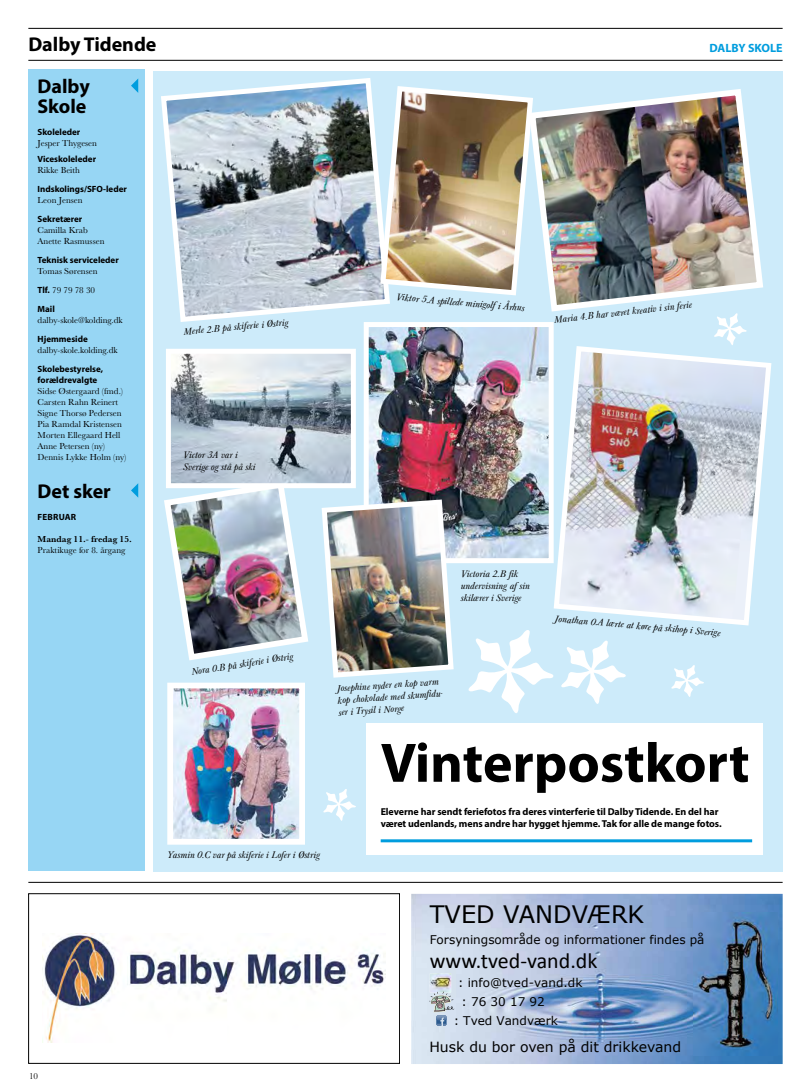
<style>
.page{position:relative;width:811px;height:1092px;background:#fff}
.page>*{position:absolute;margin:0;border:0;box-sizing:border-box;transform-origin:0 0}
.t1{font:700 56px "Myriad Pro";color:#000}
.t2{font:24px "Verdana";color:#000}
.t3{font:22px "Calibri";color:#000}
.t4{font:700 20px/20px "Myriad Pro";color:#000}
.t5{font:14px "Verdana";color:#000}
.t6{font:12px "Verdana";color:#000}
.t7{font:700 12px "Myriad Pro";color:#009dde}
.t8{font:italic 10px/12px "Baskerville URW";color:#000}
.t9{font:700 10px/12px "Myriad Pro";letter-spacing:-.01em;color:#000}
.t10{font:9px/11px "Baskerville URW";color:#000}
.t11{font:700 9px/11px "Myriad Pro";color:#000}
.t12{font:700 9px "Baskerville URW";color:#000}
.t13{font:700 9px "Myriad Pro";letter-spacing:.02em;color:#000}
.s1{font-family:"Myriad Pro";font-weight:700}
</style>
<div class="page">
<hr style="left:28px;top:28px;width:754px;height:1px;background:#000">
<hr style="left:28px;top:60px;width:754px;height:1px;background:#000">
<hr style="left:28px;top:882px;width:754px;height:1px;background:#000">
<div style="left:28px;top:69px;width:117px;height:802px;background:#97d6f4"></div>
<svg style="left:131px;top:79px;width:7px;height:14px"></svg>
<svg style="left:131px;top:483px;width:7px;height:14px"></svg>
<img style="left:411px;top:893px;width:371px;height:170px">
<img style="left:693px;top:912px;width:84px;height:143px">
<img style="left:430px;top:973px;width:21px;height:18px">
<svg style="left:429px;top:991px;width:25px;height:34px"></svg>
<img style="left:43px;top:933px;width:342px;height:108px">
<div style="left:28px;top:893px;width:372px;height:170px;border:1px solid #000"></div>
<div style="left:153px;top:71px;width:629px;height:800px;background:#cdebfa"></div>
<img style="left:164px;top:488px;width:144px;height:173px">
<img style="left:172px;top:355px;width:178px;height:127px">
<div style="left:166px;top:349px;width:190px;height:139px;border:5px solid #fff"></div>
<img style="left:370px;top:328px;width:177px;height:229px">
<div style="left:364px;top:322px;width:189px;height:241px;border:5px solid #fff"></div>
<img style="left:174px;top:689px;width:124px;height:148px">
<div style="left:167px;top:682px;width:138px;height:162px;border:6px solid #fff"></div>
<img style="left:161px;top:78px;width:232px;height:247px">
<img style="left:551px;top:343px;width:221px;height:283px">
<img style="left:321px;top:497px;width:135px;height:181px">
<img style="left:536px;top:89px;width:227px;height:223px">
<div style="left:366px;top:723px;width:397px;height:131px;background:#fff"></div>
<hr style="left:381px;top:839px;width:371px;height:3px;background:#009dde">
<svg style="left:323px;top:789px;width:33px;height:31px"></svg>
<svg style="left:714px;top:313px;width:32px;height:32px"></svg>
<svg style="left:671px;top:665px;width:33px;height:32px"></svg>
<svg style="left:468px;top:630px;width:85px;height:83px"></svg>
<svg style="left:561px;top:640px;width:65px;height:63px"></svg>
<img style="left:378px;top:83px;width:158px;height:215px">
<h3 class="t4" style="left:28px;top:34px;width:130px">Dalby Tidende</h3>
<p class="t7" style="left:709px;top:40px;width:75px">DALBY SKOLE</p>
<h3 class="t4" style="left:38px;top:75px;width:54px">Dalby<br>Skole</h3>
<p class="t11" style="left:38px;top:126px;width:44px">Skoleleder</p>
<p class="t10" style="left:38px;top:137px;width:61px">Jesper Thygesen</p>
<p class="t11" style="left:38px;top:153px;width:60px">Viceskoleleder</p>
<p class="t10" style="left:38px;top:164px;width:44px">Rikke Beith</p>
<p class="t11" style="left:38px;top:183px;width:91px">Indskolings/SFO-leder</p>
<p class="t10" style="left:38px;top:194px;width:47px">Leon Jensen</p>
<p class="t11" style="left:38px;top:213px;width:46px">Sekretærer</p>
<p class="t10" style="left:38px;top:224px;width:68px">Camilla Krab<br>Anette Rasmussen</p>
<p class="t11" style="left:38px;top:254px;width:83px">Teknisk serviceleder</p>
<p class="t10" style="left:38px;top:261px;width:61px;line-height:19px">Tomas Sørensen<br><span class="s1">Tlf.</span> 79 79 78 30</p>
<p class="t11" style="left:38px;top:303px;width:19px">Mail</p>
<p class="t10" style="left:38px;top:314px;width:86px">dalby-skole@kolding.dk</p>
<p class="t11" style="left:38px;top:333px;width:52px">Hjemmeside</p>
<p class="t10" style="left:38px;top:344px;width:82px">dalby-skole.kolding.dk</p>
<p class="t11" style="left:38px;top:363px;width:67px">Skolebestyrelse, forældrevalgte</p>
<p class="t10" style="left:38px;top:385px;width:90px">Sidse Østergaard (fmd.)<br>Carsten Rahn Reinert<br>Signe Thorsø Pedersen<br>Pia Ramdal Kristensen<br>Morten Ellegaard Hell<br>Anne Petersen (ny)<br>Dennis Lykke Holm (ny)</p>
<h3 class="t4" style="left:38px;top:480px;width:75px">Det sker</h3>
<p class="t13" style="left:38px;top:510px;width:40px">FEBRUAR</p>
<p class="t12" style="left:38px;top:532px;width:96px">Mandag 11.- fredag 15.</p>
<p class="t10" style="left:38px;top:544px;width:89px">Praktikuge for 8. årgang</p>
<p class="t10" style="left:29px;top:1070px;width:11px">10</p>
<p class="t8" style="left:183px;top:325px;width:107px;rotate:-5deg">Merle 2.B på skiferie i Østrig</p>
<p class="t8" style="left:397px;top:291px;width:130px;rotate:5deg">Viktor 5.A spillede minigolf i Århus</p>
<p class="t8" style="left:553px;top:314px;width:140px;rotate:-6deg">Maria 4.B har været kreativ i sin ferie</p>
<p class="t8" style="left:183px;top:449px;width:74px">Victor 3A var i<br>Sverige og stå på ski</p>
<p class="t8" style="left:191px;top:666px;width:105px;rotate:-9deg">Nora 0.B på skiferie i Østrig</p>
<p class="t8" style="left:167px;top:848px;width:154px">Yasmin 0.C var på skiferie i Lofer i Østrig</p>
<p class="t8" style="left:461px;top:568px;width:71px">Victoria 2.B fik undervisning af sin skilærer i Sverige</p>
<p class="t8" style="left:336px;top:682px;width:110px;rotate:-4deg">Josephine nyder en kop varm kop chokolade med skumfi du&shy;ser i Trysil i Norge</p>
<p class="t8" style="left:555px;top:612px;width:168px;rotate:5deg">Jonathan 0.A lærte at køre på skihop i Sverige</p>
<h1 class="t1" style="left:381px;top:726px;width:370px">Vinterpostkort</h1>
<p class="t9" style="left:381px;top:805px;width:342px">Eleverne har sendt feriefotos fra deres vinterferie til Dalby Tidende. En del har været udenlands, mens andre har hygget hjemme. Tak for alle de mange fotos.</p>
<h2 class="t2" style="left:430px;top:898px;width:216px">TVED VANDVÆRK</h2>
<p class="t6" style="left:430px;top:931px;width:276px">Forsyningsområde og informationer findes på</p>
<h3 class="t3" style="left:430px;top:946px;width:169px">www.tved-vand.dk</h3>
<p class="t6" style="left:458px;top:974px;width:126px">: info@tved-vand.dk</p>
<p class="t6" style="left:461px;top:993px;width:85px">: 76 30 17 92</p>
<p class="t6" style="left:454px;top:1012px;width:106px">: Tved Vandværk</p>
<h3 class="t5" style="left:429px;top:1037px;width:253px">Husk du bor oven på dit drikkevand</h3>
</div>
